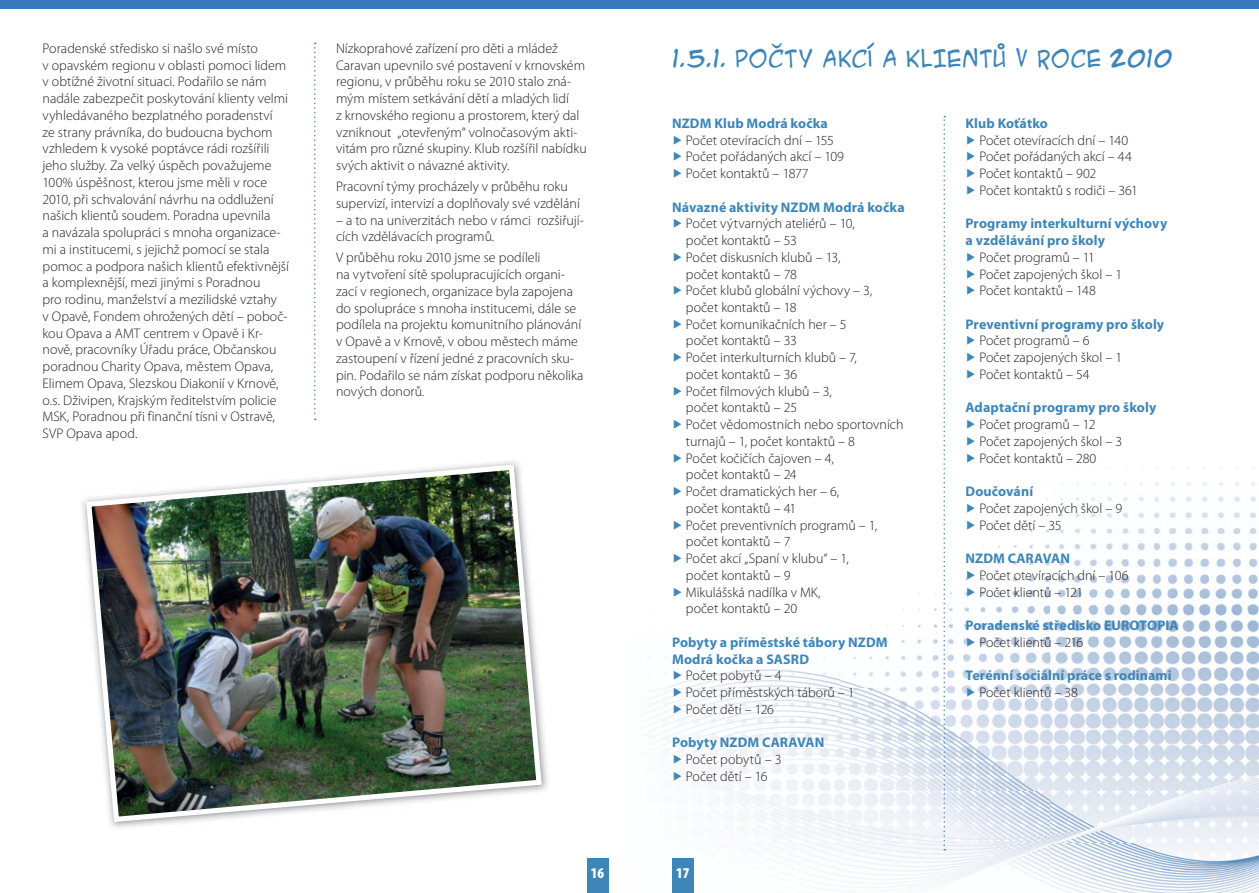
<style>
.page{position:relative;width:1259px;height:893px;background:#fff}
.page>*{position:absolute;margin:0;border:0;box-sizing:border-box;transform-origin:0 0}
.t1{font:22.5px "ACME Secret Agent";letter-spacing:.015em;color:#3e86b7}
.t2{font:900 condensed 15px "Myriad Pro";color:#fff}
.t3{font:300 13.95px/16.8px "Myriad Pro";color:#231f20}
.t4{font:700 13.95px/16.8px "Myriad Pro";letter-spacing:.01em;color:#3e86b7}
.s1{font-weight:700;color:#3e86b7}
.s2{color:#3e86b7}
.s3{font-weight:300;color:#231f20}
</style>
<div class="page">
<div style="left:0;top:0;width:1259px;height:9px;background:#3777bc"></div>
<img style="left:651px;top:482px;width:608px;height:411px">
<svg style="left:314px;top:43px;width:2px;height:377px"></svg>
<svg style="left:943px;top:116px;width:2px;height:734px"></svg>
<div style="left:587px;top:859px;width:21px;height:34px;background:#3e86b7"></div>
<div style="left:672px;top:859px;width:21px;height:34px;background:#3e86b7"></div>
<img style="left:83px;top:462px;width:461px;height:363px">
<p class="t3" style="left:43px;top:41px;width:248px">Poradenské středisko si našlo své místo<br>v opavském regionu v oblasti pomoci lidem v obtížné životní situaci. Podařilo se nám nadále zabezpečit poskytování klienty velmi vyhledávaného bezplatného poradenství<br>ze strany právníka, do budoucna bychom vzhledem k vysoké poptávce rádi rozšířili jeho služby. Za velký úspěch považujeme 100% úspěšnost, kterou jsme měli v roce 2010, při schvalování návrhu na oddlužení našich klientů soudem. Poradna upevnila<br>a navázala spolupráci s mnoha organizace&shy;mi a institucemi, s jejichž pomocí se stala pomoc a podpora našich klientů efektivnější a komplexnější, mezi jinými s Poradnou<br>pro rodinu, manželství a mezilidské vztahy<br>v Opavě, Fondem ohrožených dětí – poboč&shy;kou Opava a AMT centrem v Opavě i Kr&shy;nově, pracovníky Úřadu práce, Občanskou poradnou Charity Opava, městem Opava, Elimem Opava, Slezskou Diakonií v Krnově, o.s. Dživipen, Krajským ředitelstvím policie MSK, Poradnou při finanční tísni v Ostravě, SVP Opava apod.</p>
<p class="t3" style="left:336px;top:41px;width:252px">Nízkoprahové zařízení pro děti a mládež Caravan upevnilo své postavení v krnovském regionu, v průběhu roku se 2010 stalo zná&shy;mým místem setkávání dětí a mladých lidí<br>z krnovského regionu a prostorem, který dal vzniknout „otevřeným“ volnočasovým akti&shy;vitám pro různé skupiny. Klub rozšířil nabídku svých aktivit o návazné aktivity.</p>
<p class="t3" style="left:336px;top:180px;width:245px">Pracovní týmy procházely v průběhu roku supervizí, intervizí a doplňovaly své vzdělání</p>
<p class="t3" style="left:336px;top:213px;width:250px">– a to na univerzitách nebo v rámci rozšiřují&shy;cích vzdělávacích programů.</p>
<p class="t3" style="left:336px;top:251px;width:249px">V průběhu roku 2010 jsme se podíleli<br>na vytvoření sítě spolupracujících organi&shy;zací v regionech, organizace byla zapojena do spolupráce s mnoha institucemi, dále se podílela na projektu komunitního plánování v Opavě a v Krnově, v obou městech máme zastoupení v řízení jedné z pracovních sku&shy;pin. Podařilo se nám získat podporu několika nových donorů.</p>
<h1 class="t1" style="left:672px;top:43px;width:502px">1.5.1. POČTY AKCÍ A KLIENTŮ V ROCE 2010</h1>
<p class="t3" style="left:672px;top:116px;width:174px"><span class="s1">NZDM Klub Modrá kočka<br></span><span class="s2">▶</span> Počet otevíracích dní – 155 <span class="s2">▶</span> Počet pořádaných akcí – 109 <span class="s2">▶</span> Počet kontaktů – 1877</p>
<p class="t4" style="left:672px;top:200px;width:234px">Návazné aktivity NZDM Modrá kočka</p>
<p class="t3" style="left:672px;top:217px;width:184px"><span class="s2">▶</span> Počet výtvarných ateliérů – 10,</p>
<p class="t3" style="left:686px;top:233px;width:113px">počet kontaktů – 53</p>
<p class="t3" style="left:672px;top:250px;width:170px"><span class="s2">▶</span> Počet diskusních klubů – 13,</p>
<p class="t3" style="left:686px;top:267px;width:113px">počet kontaktů – 78</p>
<p class="t3" style="left:672px;top:284px;width:202px"><span class="s2">▶</span> Počet klubů globální výchovy – 3,</p>
<p class="t3" style="left:686px;top:300px;width:112px">počet kontaktů – 18</p>
<p class="t3" style="left:672px;top:317px;width:176px"><span class="s2">▶</span> Počet komunikačních her – 5</p>
<p class="t3" style="left:686px;top:334px;width:113px">počet kontaktů – 33</p>
<p class="t3" style="left:672px;top:351px;width:186px"><span class="s2">▶</span> Počet interkulturních klubů – 7,</p>
<p class="t3" style="left:686px;top:367px;width:113px">počet kontaktů – 36</p>
<p class="t3" style="left:672px;top:384px;width:161px"><span class="s2">▶</span> Počet filmových klubů – 3,</p>
<p class="t3" style="left:686px;top:401px;width:113px">počet kontaktů – 25</p>
<p class="t3" style="left:672px;top:418px;width:233px"><span class="s2">▶</span> Počet vědomostních nebo sportovních</p>
<p class="t3" style="left:686px;top:434px;width:171px">turnajů – 1, počet kontaktů – 8</p>
<p class="t3" style="left:672px;top:451px;width:163px"><span class="s2">▶</span> Počet kočičích čajoven – 4,</p>
<p class="t3" style="left:686px;top:468px;width:112px">počet kontaktů – 24</p>
<p class="t3" style="left:672px;top:484px;width:169px"><span class="s2">▶</span> Počet dramatických her – 6,</p>
<p class="t3" style="left:686px;top:501px;width:112px">počet kontaktů – 41</p>
<p class="t3" style="left:672px;top:518px;width:207px"><span class="s2">▶</span> Počet preventivních programů – 1,</p>
<p class="t3" style="left:686px;top:535px;width:106px">počet kontaktů – 7</p>
<p class="t3" style="left:672px;top:551px;width:178px"><span class="s2">▶</span> Počet akcí „Spaní v klubu“ – 1,</p>
<p class="t3" style="left:686px;top:568px;width:106px">počet kontaktů – 9</p>
<p class="t3" style="left:672px;top:585px;width:150px"><span class="s2">▶</span> Mikulášská nadílka v MK,</p>
<p class="t3" style="left:686px;top:602px;width:113px">počet kontaktů – 20</p>
<p class="t3" style="left:672px;top:635px;width:217px"><span class="s1">Pobyty a příměstské tábory NZDM<br>Modrá kočka a SASRD<br></span><span class="s2">▶</span> Počet pobytů – 4<br><span class="s2">▶</span> Počet příměstských táborů – 1<br><span class="s2">▶</span> Počet dětí – 126</p>
<p class="t3" style="left:672px;top:736px;width:154px"><span class="s1">Pobyty NZDM CARAVAN </span><span class="s2">▶</span> Počet pobytů – 3<br><span class="s2">▶</span> Počet dětí – 16</p>
<p class="t3" style="left:965px;top:116px;width:174px"><span class="s1">Klub Koťátko<br></span><span class="s2">▶</span> Počet otevíracích dní – 140 <span class="s2">▶</span> Počet pořádaných akcí – 44 <span class="s2">▶</span> Počet kontaktů – 902<br><span class="s2">▶</span> Počet kontaktů s rodiči – 361</p>
<p class="t3" style="left:965px;top:217px;width:203px"><span class="s1">Programy interkulturní výchovy a vzdělávání pro školy<br></span><span class="s2">▶</span> Počet programů – 11<br><span class="s2">▶</span> Počet zapojených škol – 1<br><span class="s2">▶</span> Počet kontaktů – 148</p>
<p class="t3" style="left:965px;top:317px;width:200px"><span class="s1">Preventivní programy pro školy </span><span class="s2">▶</span> Počet programů – 6<br><span class="s2">▶</span> Počet zapojených škol – 1<br><span class="s2">▶</span> Počet kontaktů – 54</p>
<p class="t3" style="left:965px;top:401px;width:192px"><span class="s1">Adaptační programy pro školy </span><span class="s2">▶</span> Počet programů – 12<br><span class="s2">▶</span> Počet zapojených škol – 3<br><span class="s2">▶</span> Počet kontaktů – 280</p>
<p class="t3" style="left:965px;top:484px;width:158px"><span class="s1">Doučování<br></span><span class="s2">▶</span> Počet zapojených škol – 9 <span class="s2">▶</span> Počet dětí – 35</p>
<p class="t3" style="left:965px;top:551px;width:164px"><span class="s1">NZDM CARAVAN<br></span><span class="s2">▶</span> Počet otevíracích dní – 106 <span class="s2">▶</span> Počet klientů – 121</p>
<p class="t4" style="left:965px;top:618px;width:215px">Poradenské středisko EUROTOPIA ▶ <span class="s3">Počet klientů – 216</span></p>
<p class="t4" style="left:965px;top:669px;width:208px">Terénní sociální práce s rodinami ▶ <span class="s3">Počet klientů – 38</span></p>
<p class="t2" style="left:591px;top:867px;width:15px">16</p>
<p class="t2" style="left:676px;top:867px;width:15px">17</p>
</div>
